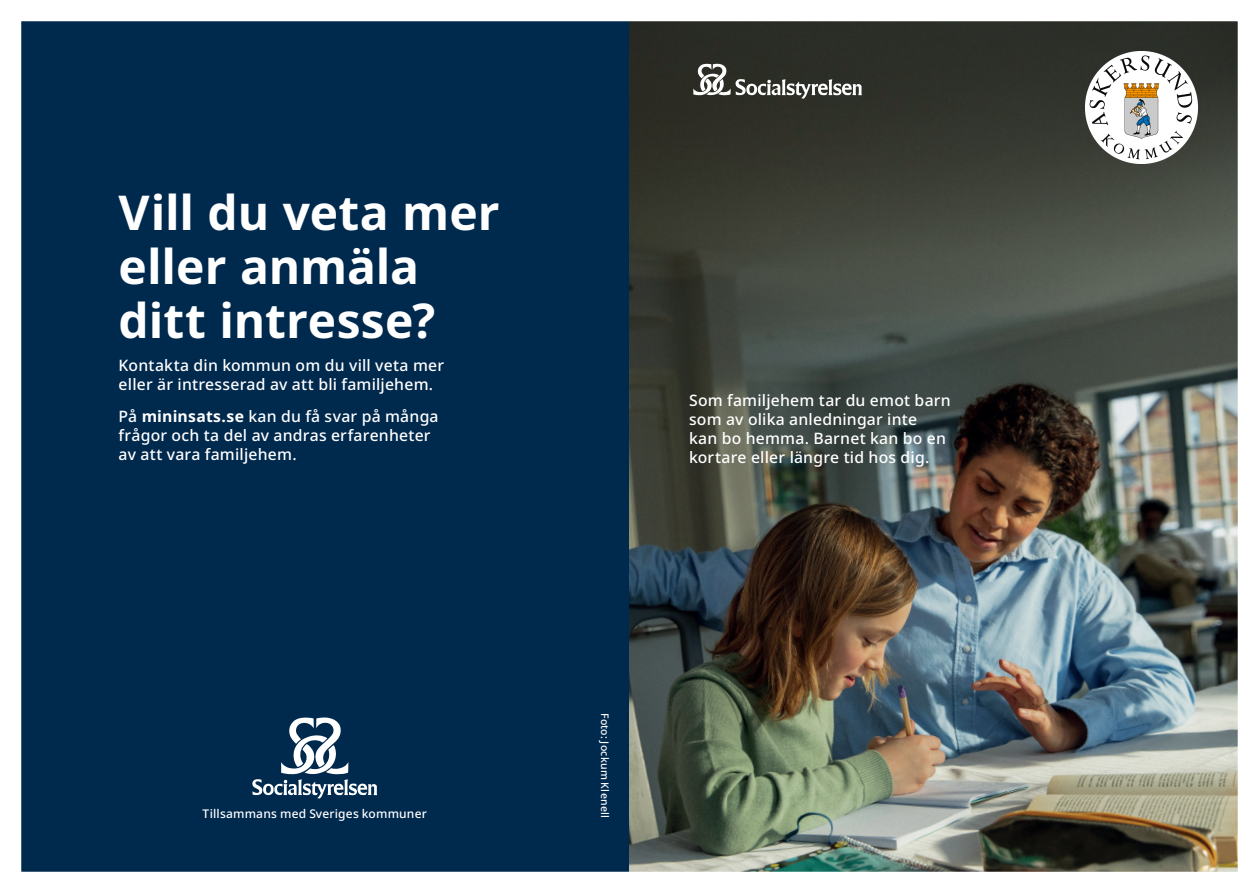
<style>
.page{position:relative;width:1259px;height:893px;background:#fff}
.page>*{position:absolute;margin:0;border:0;box-sizing:border-box;transform-origin:0 0}
.t1{font:700 48px/54px "Noto Sans";color:#fff}
.t2{font:500 15.75px/18.9px "Noto Sans";letter-spacing:.015em;color:#fff}
.t3{font:500 12px "Noto Sans";letter-spacing:.015em;color:#fff}
.t4{font:500 10.5px "Noto Sans";letter-spacing:.02em;color:#fff}
.s1{font-weight:700}
</style>
<div class="page">
<img style="left:21px;top:21px;width:1217px;height:851px">
<img style="left:1085px;top:51px;width:112px;height:112px">
<h1 class="t1" style="left:119px;top:187px;width:383px">Vill du veta mer eller anmäla ditt intresse?</h1>
<p class="t2" style="left:119px;top:357px;width:327px">Kontakta din kommun om du vill veta mer eller är intresserad av att bli familjehem.</p>
<p class="t2" style="left:119px;top:407px;width:321px">På <span class="s1">mininsats.se</span> kan du få svar på många frågor och ta del av andras erfarenheter av att vara familjehem.</p>
<p class="t3" style="left:203px;top:805px;width:226px">Tillsammans med Sveriges kommuner</p>
<p class="t2" style="left:689px;top:391px;width:263px">Som familjehem tar du emot barn som av olika anledningar inte<br>kan bo hemma. Barnet kan bo en kortare eller längre tid hos dig.</p>
<p class="t4" style="left:612px;top:713px;width:106px;rotate:90deg">Foto: Jockum Klenell</p>
</div>
